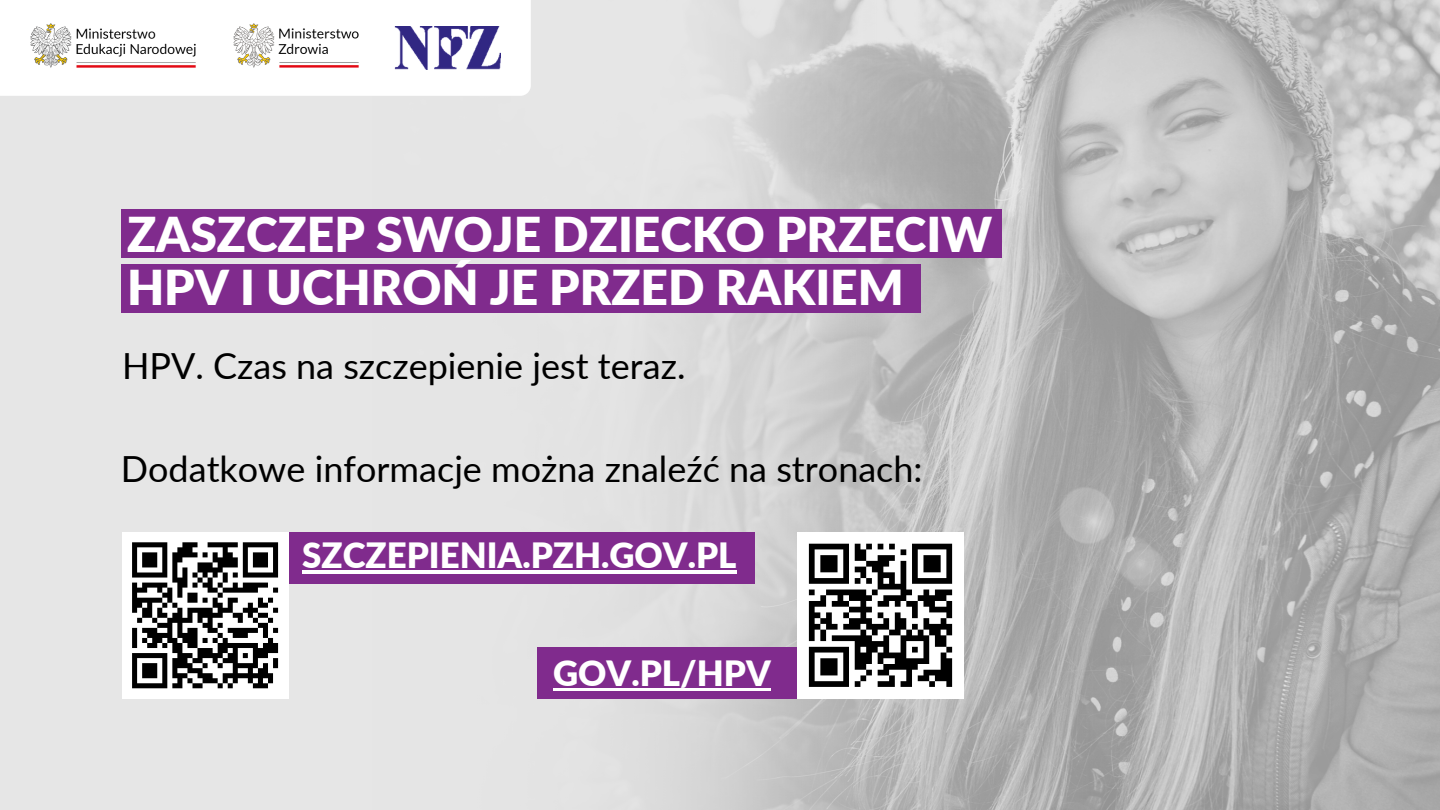
<style>
.page{position:relative;width:1440px;height:810px;background:#fff}
.page>*{position:absolute;margin:0;border:0;box-sizing:border-box;transform-origin:0 0}
.t1{font:900 48px/53.2px "Lato";color:#fff}
.t2{font:36px "Lato";color:#000}
.t3{font:900 34.8px "Lato";color:#fff}
</style>
<div class="page">
<img style="left:1140px;top:0;width:300px;height:810px">
<img style="left:0;top:0;width:1140px;height:810px">
<img style="left:365px;top:0;width:513px;height:810px">
<svg style="left:0;top:0;width:531px;height:96px"></svg>
<img style="left:390px;top:27px;width:110px;height:42px">
<img style="left:223px;top:13px;width:145px;height:65px">
<img style="left:30px;top:13px;width:175px;height:65px">
<div style="left:121px;top:209px;width:880px;height:49px;background:#802b8d"></div>
<div style="left:121px;top:264px;width:800px;height:49px;background:#802b8d"></div>
<div style="left:288px;top:532px;width:467px;height:51px;background:#802b8d"></div>
<div style="left:537px;top:647px;width:260px;height:51px;background:#802b8d"></div>
<hr style="left:302px;top:570px;width:434px;height:3px;background:#fff">
<hr style="left:553px;top:688px;width:218px;height:3px;background:#fff">
<div style="left:122px;top:532px;width:166px;height:166px;background:#fff"></div>
<svg style="left:132px;top:542px;width:147px;height:147px"></svg>
<div style="left:797px;top:532px;width:167px;height:166px;background:#fff"></div>
<div style="left:809px;top:544px;width:40px;height:5px;background:#000"></div>
<svg style="left:855px;top:544px;width:5px;height:5px"></svg>
<svg style="left:866px;top:544px;width:6px;height:5px"></svg>
<svg style="left:878px;top:544px;width:5px;height:5px"></svg>
<svg style="left:889px;top:544px;width:6px;height:5px"></svg>
<div style="left:912px;top:544px;width:40px;height:5px;background:#000"></div>
<div style="left:855px;top:549px;width:11px;height:6px;background:#000"></div>
<svg style="left:901px;top:549px;width:5px;height:6px"></svg>
<div style="left:820px;top:555px;width:18px;height:6px;background:#000"></div>
<div style="left:855px;top:555px;width:11px;height:6px;background:#000"></div>
<div style="left:878px;top:555px;width:17px;height:6px;background:#000"></div>
<div style="left:923px;top:555px;width:18px;height:6px;background:#000"></div>
<div style="left:820px;top:561px;width:18px;height:6px;background:#000"></div>
<div style="left:866px;top:561px;width:23px;height:6px;background:#000"></div>
<div style="left:923px;top:561px;width:18px;height:6px;background:#000"></div>
<div style="left:820px;top:567px;width:18px;height:5px;background:#000"></div>
<div style="left:855px;top:567px;width:11px;height:5px;background:#000"></div>
<div style="left:872px;top:567px;width:11px;height:5px;background:#000"></div>
<div style="left:923px;top:567px;width:18px;height:5px;background:#000"></div>
<svg style="left:809px;top:549px;width:6px;height:29px"></svg>
<svg style="left:843px;top:549px;width:6px;height:29px"></svg>
<div style="left:878px;top:572px;width:17px;height:6px;background:#000"></div>
<svg style="left:912px;top:549px;width:6px;height:29px"></svg>
<svg style="left:946px;top:549px;width:6px;height:29px"></svg>
<div style="left:809px;top:578px;width:40px;height:6px;background:#000"></div>
<svg style="left:855px;top:572px;width:17px;height:12px"></svg>
<svg style="left:878px;top:578px;width:5px;height:6px"></svg>
<svg style="left:889px;top:578px;width:6px;height:6px"></svg>
<svg style="left:901px;top:561px;width:5px;height:23px"></svg>
<div style="left:912px;top:578px;width:40px;height:6px;background:#000"></div>
<div style="left:878px;top:584px;width:28px;height:6px;background:#000"></div>
<div style="left:826px;top:590px;width:40px;height:5px;background:#000"></div>
<svg style="left:872px;top:590px;width:6px;height:5px"></svg>
<div style="left:901px;top:590px;width:11px;height:5px;background:#000"></div>
<svg style="left:923px;top:590px;width:6px;height:5px"></svg>
<div style="left:935px;top:590px;width:17px;height:5px;background:#000"></div>
<svg style="left:809px;top:590px;width:17px;height:11px"></svg>
<svg style="left:838px;top:595px;width:5px;height:6px"></svg>
<div style="left:849px;top:595px;width:23px;height:6px;background:#000"></div>
<div style="left:883px;top:595px;width:23px;height:6px;background:#000"></div>
<div style="left:918px;top:595px;width:28px;height:6px;background:#000"></div>
<div style="left:809px;top:601px;width:17px;height:6px;background:#000"></div>
<div style="left:832px;top:601px;width:17px;height:6px;background:#000"></div>
<div style="left:878px;top:601px;width:11px;height:6px;background:#000"></div>
<div style="left:923px;top:601px;width:12px;height:6px;background:#000"></div>
<svg style="left:809px;top:607px;width:6px;height:5px"></svg>
<div style="left:849px;top:607px;width:23px;height:5px;background:#000"></div>
<div style="left:929px;top:607px;width:23px;height:5px;background:#000"></div>
<div style="left:809px;top:612px;width:11px;height:6px;background:#000"></div>
<svg style="left:826px;top:612px;width:6px;height:6px"></svg>
<svg style="left:843px;top:612px;width:6px;height:6px"></svg>
<svg style="left:860px;top:601px;width:6px;height:17px"></svg>
<svg style="left:809px;top:618px;width:6px;height:6px"></svg>
<div style="left:820px;top:618px;width:12px;height:6px;background:#000"></div>
<div style="left:849px;top:618px;width:23px;height:6px;background:#000"></div>
<svg style="left:878px;top:612px;width:11px;height:12px"></svg>
<svg style="left:941px;top:601px;width:11px;height:23px"></svg>
<div style="left:809px;top:624px;width:11px;height:6px;background:#000"></div>
<div style="left:826px;top:624px;width:12px;height:6px;background:#000"></div>
<div style="left:843px;top:624px;width:17px;height:6px;background:#000"></div>
<div style="left:866px;top:624px;width:23px;height:6px;background:#000"></div>
<div style="left:923px;top:624px;width:29px;height:6px;background:#000"></div>
<svg style="left:860px;top:630px;width:6px;height:5px"></svg>
<div style="left:889px;top:630px;width:12px;height:5px;background:#000"></div>
<svg style="left:895px;top:601px;width:34px;height:34px"></svg>
<div style="left:929px;top:630px;width:12px;height:5px;background:#000"></div>
<svg style="left:946px;top:630px;width:6px;height:5px"></svg>
<svg style="left:809px;top:630px;width:17px;height:11px"></svg>
<div style="left:832px;top:635px;width:40px;height:6px;background:#000"></div>
<svg style="left:872px;top:630px;width:17px;height:11px"></svg>
<div style="left:901px;top:635px;width:28px;height:6px;background:#000"></div>
<div style="left:935px;top:635px;width:11px;height:6px;background:#000"></div>
<div style="left:855px;top:641px;width:34px;height:6px;background:#000"></div>
<div style="left:935px;top:641px;width:11px;height:6px;background:#000"></div>
<div style="left:809px;top:647px;width:40px;height:6px;background:#000"></div>
<svg style="left:855px;top:647px;width:5px;height:6px"></svg>
<div style="left:866px;top:647px;width:12px;height:6px;background:#000"></div>
<svg style="left:901px;top:641px;width:5px;height:12px"></svg>
<div style="left:855px;top:653px;width:17px;height:5px;background:#000"></div>
<div style="left:878px;top:653px;width:28px;height:5px;background:#000"></div>
<svg style="left:912px;top:641px;width:17px;height:17px"></svg>
<svg style="left:941px;top:647px;width:11px;height:11px"></svg>
<div style="left:820px;top:658px;width:18px;height:6px;background:#000"></div>
<div style="left:855px;top:658px;width:17px;height:6px;background:#000"></div>
<svg style="left:878px;top:647px;width:11px;height:17px"></svg>
<div style="left:895px;top:658px;width:34px;height:6px;background:#000"></div>
<div style="left:941px;top:658px;width:11px;height:6px;background:#000"></div>
<div style="left:820px;top:664px;width:18px;height:6px;background:#000"></div>
<div style="left:855px;top:664px;width:11px;height:6px;background:#000"></div>
<div style="left:883px;top:664px;width:35px;height:6px;background:#000"></div>
<div style="left:941px;top:664px;width:11px;height:6px;background:#000"></div>
<div style="left:820px;top:670px;width:18px;height:5px;background:#000"></div>
<div style="left:878px;top:670px;width:11px;height:5px;background:#000"></div>
<div style="left:923px;top:670px;width:29px;height:5px;background:#000"></div>
<svg style="left:809px;top:653px;width:6px;height:28px"></svg>
<svg style="left:843px;top:653px;width:6px;height:28px"></svg>
<svg style="left:889px;top:675px;width:6px;height:6px"></svg>
<svg style="left:906px;top:670px;width:6px;height:11px"></svg>
<div style="left:918px;top:675px;width:11px;height:6px;background:#000"></div>
<div style="left:935px;top:675px;width:17px;height:6px;background:#000"></div>
<div style="left:809px;top:681px;width:40px;height:6px;background:#000"></div>
<svg style="left:855px;top:670px;width:17px;height:17px"></svg>
<div style="left:878px;top:681px;width:17px;height:6px;background:#000"></div>
<div style="left:901px;top:681px;width:11px;height:6px;background:#000"></div>
<svg style="left:929px;top:681px;width:6px;height:6px"></svg>
<svg style="left:946px;top:681px;width:6px;height:6px"></svg>
<h1 class="t1" style="left:127px;top:207px;width:867px">ZASZCZEP SWOJE DZIECKO PRZECIW<br>HPV I UCHROŃ JE PRZED RAKIEM</h1>
<p class="t2" style="left:122px;top:343px;width:565px">HPV. Czas na szczepienie jest teraz.</p>
<p class="t2" style="left:121px;top:447px;width:803px">Dodatkowe informacje można znaleźć na stronach:</p>
<p class="t3" style="left:302px;top:533px;width:436px">SZCZEPIENIA.PZH.GOV.PL</p>
<p class="t3" style="left:553px;top:652px;width:219px">GOV.PL/HPV</p>
</div>
